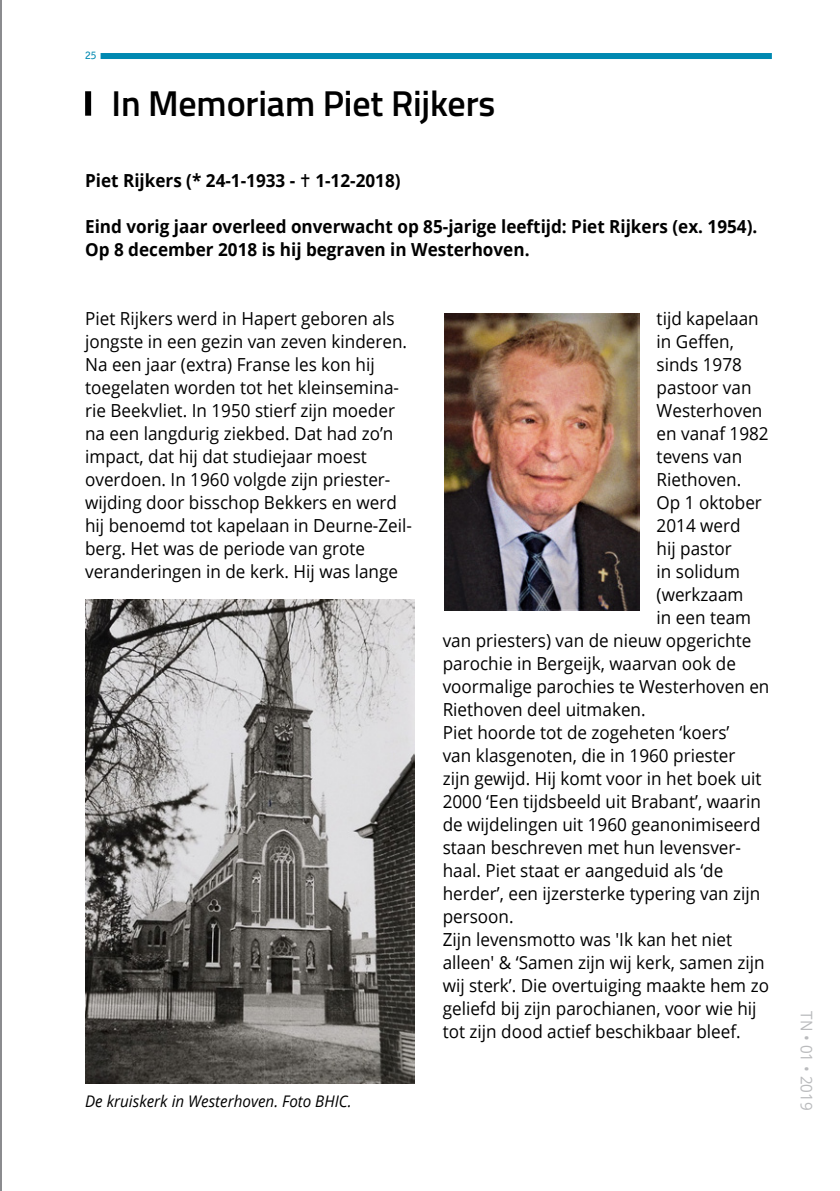
<style>
.page{position:relative;width:840px;height:1191px;background:#fff}
.page>*{position:absolute;margin:0;border:0;box-sizing:border-box;transform-origin:0 0}
.t1{font:600 36px "Titillium Web";letter-spacing:-.005em;color:#000}
.t2{font:18px/23px "Open Sans";color:#000;scale:.95 1}
.t3{font:700 18px/23px "Open Sans";color:#000;scale:.95 1}
.t4{font:italic 16px "Open Sans";color:#000;scale:.95 1}
.t5{font:16px "Open Sans";color:#babbbd;scale:.95 1}
.t6{font:700 10px "Bell Gothic BT";color:#0089b1}
</style>
<div class="page">
<div style="left:100px;top:53px;width:671px;height:6px;background:#0089b1"></div>
<hr style="left:0;top:0;width:2px;height:1191px;background:#8b8c8f">
<div style="left:85px;top:91px;width:6px;height:25px;background:#000"></div>
<img style="left:85px;top:600px;width:329px;height:483px">
<img style="left:444px;top:314px;width:195px;height:296px">
<p class="t6" style="left:85px;top:49px;width:13px">25</p>
<h1 class="t1" style="left:111px;top:76px;width:385px">In Memoriam Piet Rijkers</h1>
<p class="t3" style="left:85px;top:169px;width:333px">Piet Rijkers (* 24-1-1933 - 1-12-2018)</p>
<p class="t3" style="left:85px;top:215px;width:708px">Eind vorig jaar overleed onverwacht op 85-jarige leeftijd: Piet Rijkers (ex. 1954).<br>Op 8 december 2018 is hij begraven in Westerhoven.</p>
<p class="t2" style="left:85px;top:307px;width:345px">Piet Rijkers werd in Hapert geboren als jongste in een gezin van zeven kinderen.<br>Na een jaar (extra) Franse les kon hij toegelaten worden tot het kleinsemina&shy;rie Beekvliet. In 1950 stierf zijn moeder na een langdurig ziekbed. Dat had zo’n impact, dat hij dat studiejaar moest overdoen. In 1960 volgde zijn priester&shy;wijding door bisschop Bekkers en werd hij benoemd tot kapelaan in Deurne-Zeil&shy;berg. Het was de periode van grote veranderingen in de kerk. Hij was lange</p>
<p class="t2" style="left:656px;top:307px;width:109px">tijd kapelaan</p>
<p class="t2" style="left:656px;top:330px;width:83px">in Geffen,</p>
<p class="t2" style="left:656px;top:353px;width:91px">sinds 1978</p>
<p class="t2" style="left:656px;top:376px;width:101px">pastoor van</p>
<p class="t2" style="left:656px;top:399px;width:113px">Westerhoven</p>
<p class="t2" style="left:656px;top:422px;width:119px">en vanaf 1982</p>
<p class="t2" style="left:656px;top:445px;width:91px">tevens van</p>
<p class="t2" style="left:656px;top:468px;width:91px">Riethoven.</p>
<p class="t2" style="left:656px;top:491px;width:112px">Op 1 oktober</p>
<p class="t2" style="left:656px;top:514px;width:90px">2014 werd</p>
<p class="t2" style="left:656px;top:537px;width:81px">hij pastor</p>
<p class="t2" style="left:656px;top:560px;width:89px">in solidum</p>
<p class="t2" style="left:656px;top:583px;width:93px">(werkzaam</p>
<p class="t2" style="left:656px;top:606px;width:101px">in een team</p>
<p class="t2" style="left:442px;top:629px;width:326px">van priesters) van de nieuw opgerichte</p>
<p class="t2" style="left:442px;top:652px;width:310px">parochie in Bergeijk, waarvan ook de</p>
<p class="t2" style="left:442px;top:675px;width:345px">voormalige parochies te Westerhoven en</p>
<p class="t2" style="left:442px;top:698px;width:215px">Riethoven deel uitmaken.</p>
<p class="t2" style="left:442px;top:721px;width:303px">Piet hoorde tot de zogeheten ‘koers’</p>
<p class="t2" style="left:442px;top:744px;width:309px">van klasgenoten, die in 1960 priester</p>
<p class="t2" style="left:442px;top:767px;width:337px">zijn gewijd. Hij komt voor in het boek uit</p>
<p class="t2" style="left:442px;top:790px;width:336px">2000 ‘Een tijdsbeeld uit Brabant’, waarin</p>
<p class="t2" style="left:442px;top:813px;width:336px">de wijdelingen uit 1960 geanonimiseerd</p>
<p class="t2" style="left:442px;top:836px;width:315px">staan beschreven met hun levensver-</p>
<p class="t2" style="left:442px;top:859px;width:297px">haal. Piet staat er aangeduid als ‘de</p>
<p class="t2" style="left:442px;top:882px;width:336px">herder’, een ijzersterke typering van zijn</p>
<p class="t2" style="left:442px;top:905px;width:76px">persoon.</p>
<p class="t2" style="left:442px;top:928px;width:306px">Zijn levensmotto was 'Ik kan het niet</p>
<p class="t2" style="left:442px;top:951px;width:340px">alleen' &amp; ‘Samen zijn wij kerk, samen zijn</p>
<p class="t2" style="left:442px;top:974px;width:345px">wij sterk’. Die overtuiging maakte hem zo</p>
<p class="t2" style="left:442px;top:997px;width:332px">geliefd bij zijn parochianen, voor wie hij</p>
<p class="t2" style="left:442px;top:1020px;width:315px">tot zijn dood actief beschikbaar bleef.</p>
<p class="t4" style="left:85px;top:1090px;width:282px">De kruiskerk in Westerhoven. Foto BHIC.</p>
<p class="t5" style="left:817px;top:1011px;width:106px;rotate:90deg">TN • 01 • 2019</p>
</div>
